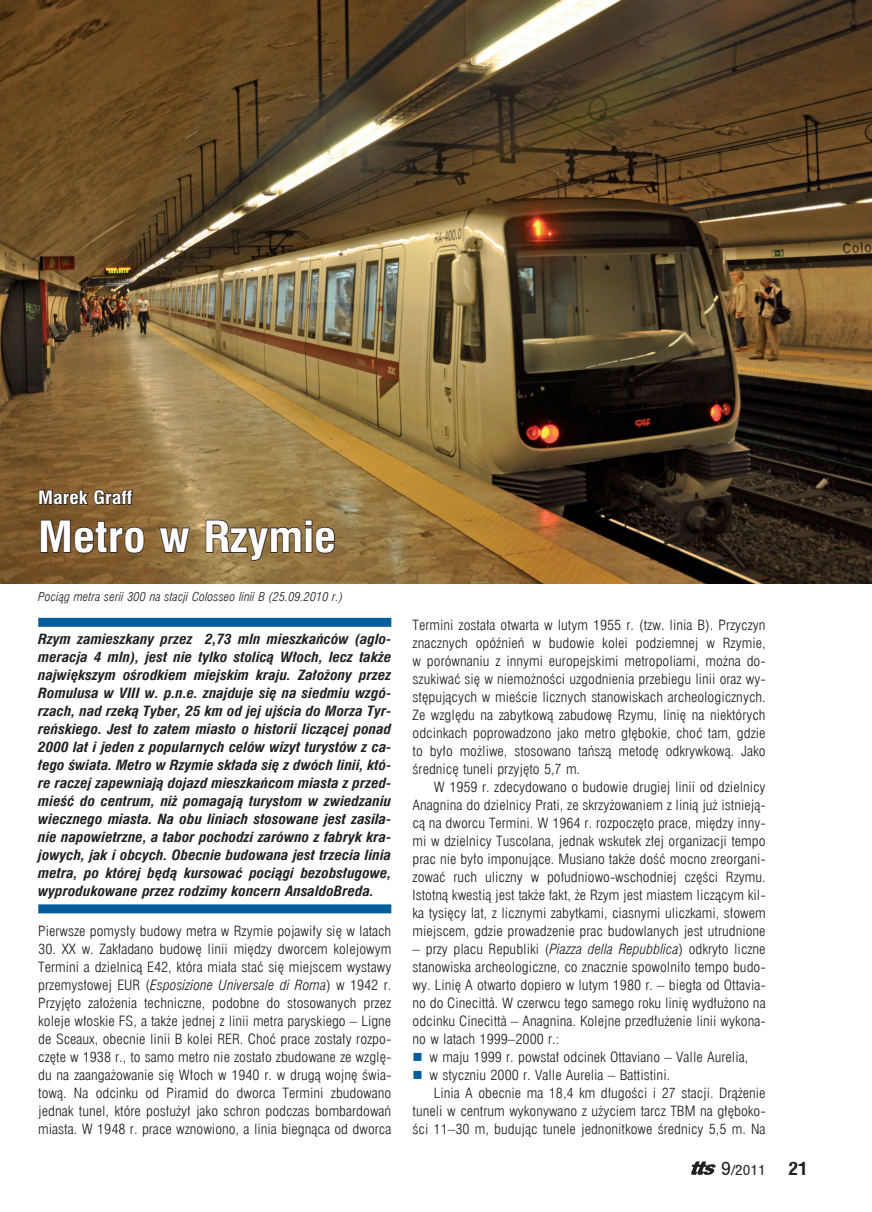
<style>
.page{position:relative;width:872px;height:1212px;background:#fff}
.page>*{position:absolute;margin:0;border:0;box-sizing:border-box;transform-origin:0 0}
.tytuł{font:42px "Swis 721 Cn EU Bold";color:#fff;scale:1.1 1}
.autor{font:18px "Swis 721 Cn EU Bold";color:#fff;scale:1.1 1}
.tytuł2{font:700 18px "Switzerland Condpl";color:#231f20;scale:1.1 1}
.tekst0{font:13.8px/18px "Swis 721 Lt Cn EU Normal";color:#231f20;text-align:justify;scale:1.1 1}
.tekst{font:13.8px/18px "Swis 721 Lt Cn EU Normal";color:#231f20;text-align:justify;scale:1.1 1}
.wstęp{font:italic 13.8px/18px "Swis 721 Cn EU Bold";color:#231f20;text-align:justify;scale:1.1 1}
.tekst1{font:13.8px "Swis 721 Lt Cn EU Normal";color:#231f20;scale:1.1 1}
.tytuł2-2{font:13.8px "Switzerland Condpl";color:#231f20;scale:1.1 1}
.podpis0{font:12px "Swis 721 Lt Cn EU Italic";color:#231f20;scale:1.1 1}
.s1{font-family:"Swis 721 Lt Cn EU Italic"}
.s2{font-size:18px}
</style>
<div class="page">
<svg style="left:691px;top:1161px;width:24px;height:14px"></svg>
<div style="left:38px;top:618px;width:353px;height:9px;background:#005d9c"></div>
<div style="left:38px;top:904px;width:353px;height:9px;background:#005d9c"></div>
<img style="left:0;top:0;width:872px;height:583px">
<svg style="left:38px;top:479px;width:107px;height:75px;background:#6e502b"></svg>
<svg style="left:158px;top:527px;width:33px;height:28px"></svg>
<svg style="left:205px;top:519px;width:131px;height:108px"></svg>
<p class="autor" style="left:38px;top:487px;width:87px">Marek Graff</p>
<p class="tytuł" style="left:38px;top:512px;width:272px">Metro w Rzymie</p>
<p class="podpis0" style="left:38px;top:589px;width:278px">Pociąg metra serii 300 na stacji Colosseo linii B (25.09.2010 r.)</p>
<p class="wstęp" style="left:38px;top:630px;width:322px">Rzym zamieszkany przez 2,73 mln mieszkańców (aglo&shy;meracja 4 mln), jest nie tylko stolicą Włoch, lecz także największym ośrodkiem miejskim kraju. Założony przez Romulusa w VIII w. p.n.e. znajduje się na siedmiu wzgó&shy;rzach, nad rzeką Tyber, 25 km od jej ujścia do Morza Tyr&shy;reńskiego. Jest to zatem miasto o historii liczącej ponad 2000 lat i jeden z popularnych celów wizyt turystów z ca&shy;łego świata. Metro w Rzymie składa się z dwóch linii, któ&shy;re raczej zapewniają dojazd mieszkańcom miasta z przed&shy;mieść do centrum, niż pomagają turystom w zwiedzaniu wiecznego miasta. Na obu liniach stosowane jest zasila&shy;nie napowietrzne, a tabor pochodzi zarówno z fabryk kra&shy;jowych, jak i obcych. Obecnie budowana jest trzecia linia metra, po której będą kursować pociągi bezobsługowe, wyprodukowane przez rodzimy koncern AnsaldoBreda.</p>
<p class="tekst0" style="left:38px;top:922px;width:322px">Pierwsze pomysły budowy metra w Rzymie pojawiły się w latach</p>
<p class="tekst0" style="left:38px;top:940px;width:322px">30. XX w. Zakładano budowę linii między dworcem kolejowym Termini a dzielnicą E42, która miała stać się miejscem wystawy przemysłowej EUR (<span class="s1">Esposizione Universale di Roma</span>) w 1942 r.<br>Przyjęto założenia techniczne, podobne do stosowanych przez koleje włoskie FS, a także jednej z linii metra paryskiego – Ligne de Sceaux, obecnie linii B kolei RER. Choć prace zostały rozpo&shy;częte w 1938 r., to samo metro nie zostało zbudowane ze wzglę&shy;du na zaangażowanie się Włoch w 1940 r. w drugą wojnę świa&shy;tową. Na odcinku od Piramid do dworca Termini zbudowano jednak tunel, które posłużył jako schron podczas bombardowań miasta. W 1948 r. prace wznowiono, a linia biegnąca od dworca</p>
<p class="tekst0" style="left:412px;top:616px;width:322px">Termini została otwarta w lutym 1955 r. (tzw. linia B). Przyczyn znacznych opóźnień w budowie kolei podziemnej w Rzymie, w porównaniu z innymi europejskimi metropoliami, można do&shy;szukiwać się w niemożności uzgodnienia przebiegu linii oraz wy&shy;stępujących w mieście licznych stanowiskach archeologicznych.<br>Ze względu na zabytkową zabudowę Rzymu, linię na niektórych odcinkach poprowadzono jako metro głębokie, choć tam, gdzie to było możliwe, stosowano tańszą metodę odkrywkową. Jako średnicę tuneli przyjęto 5,7 m.</p>
<p class="tekst" style="left:412px;top:778px;width:322px;text-indent:21px">W 1959 r. zdecydowano o budowie drugiej linii od dzielnicy Anagnina do dzielnicy Prati, ze skrzyżowaniem z linią już istnieją&shy;cą na dworcu Termini. W 1964 r. rozpoczęto prace, między inny&shy;mi w dzielnicy Tuscolana, jednak wskutek złej organizacji tempo prac nie było imponujące. Musiano także dość mocno zreorgani&shy;zować ruch uliczny w południowo-wschodniej części Rzymu.<br>Istotną kwestią jest także fakt, że Rzym jest miastem liczącym kil&shy;ka tysięcy lat, z licznymi zabytkami, ciasnymi uliczkami, słowem miejscem, gdzie prowadzenie prac budowlanych jest utrudnione</p>
<p class="tekst" style="left:412px;top:940px;width:322px">– przy placu Republiki (<span class="s1">Piazza della Repubblica</span>) odkryto liczne stanowiska archeologiczne, co znacznie spowolniło tempo budo&shy;wy. Linię A otwarto dopiero w lutym 1980 r. – biegła od Ottavia&shy;no do Cinecittà. W czerwcu tego samego roku linię wydłużono na odcinku Cinecittà – Anagnina. Kolejne przedłużenie linii wykona&shy;no w latach 1999–2000 r.:</p>
<p class="tekst1" style="left:429px;top:1049px;width:291px">w maju 1999 r. powstał odcinek Ottaviano – Valle Aurelia,</p>
<p class="tekst1" style="left:429px;top:1067px;width:220px">w styczniu 2000 r. Valle Aurelia – Battistini.</p>
<p class="tekst" style="left:412px;top:1084px;width:322px;text-indent:21px">Linia A obecnie ma 18,4 km długości i 27 stacji. Drążenie tuneli w centrum wykonywano z użyciem tarcz TBM na głęboko&shy;ści 11–30 m, budując tunele jednonitkowe średnicy 5,5 m. Na</p>
<p class="tytuł2-2" style="left:721px;top:1160px;width:42px"><span class="s2">9</span>/2011</p>
<p class="tytuł2" style="left:788px;top:1157px;width:20px">21</p>
</div>
